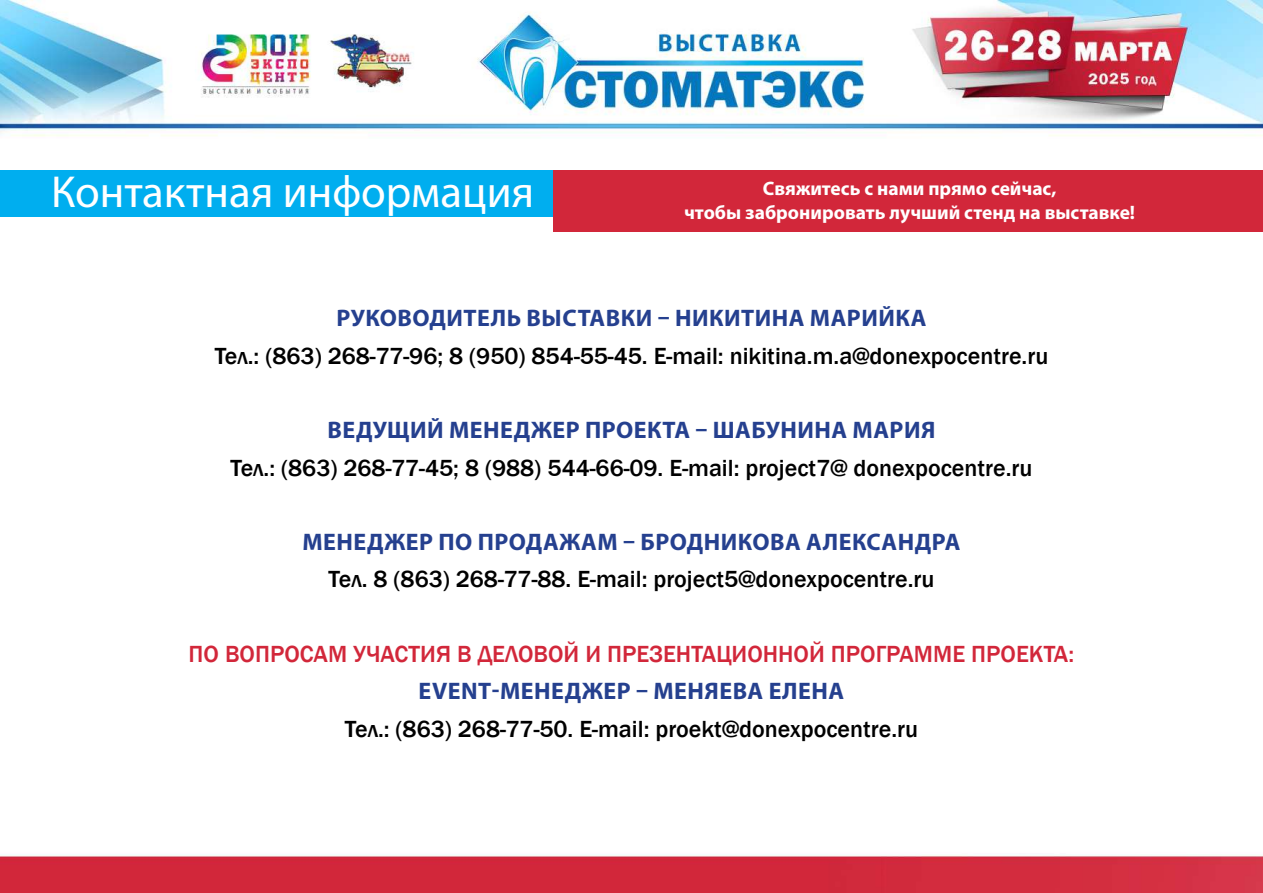
<style>
.page{position:relative;width:1263px;height:893px;background:#fff}
.page>*{position:absolute;margin:0;border:0;box-sizing:border-box;transform-origin:0 0}
.t1{font:45px "Myriad Pro";color:#fff}
.t2{font:500 24px "Franklin Gothic";color:#000}
.t3{font:700 24px "Myriad Pro";letter-spacing:.02em;color:#25408f}
.t4{font:500 24px "Franklin Gothic";color:#d2273a}
.t5{font:700 19.5px/23.4px "Myriad Pro";color:#fff;text-align:center}
</style>
<div class="page">
<img style="left:0;top:0;width:1263px;height:893px">
<div style="left:0;top:170px;width:559px;height:47px;background:#00aeef"></div>
<div style="left:554px;top:170px;width:709px;height:62px;background:#d2273a"></div>
<h1 class="t1" style="left:51px;top:164px;width:485px">Контактная информация</h1>
<p class="t5" style="left:684px;top:176px;width:452px">Свяжитесь с нами прямо сейчас,<br>чтобы забронировать лучший стенд на выставке!</p>
<p class="t3" style="left:337px;top:303px;width:591px">РУКОВОДИТЕЛЬ ВЫСТАВКИ – НИКИТИНА МАРИЙКА</p>
<p class="t2" style="left:215px;top:341px;width:835px">Тел.: (863) 268-77-96; 8 (950) 854-55-45. E-mail: nikitina.m.a@donexpocentre.ru</p>
<p class="t3" style="left:327px;top:414px;width:609px">ВЕДУЩИЙ МЕНЕДЖЕР ПРОЕКТА – ШАБУНИНА МАРИЯ</p>
<p class="t2" style="left:230px;top:453px;width:803px">Тел.: (863) 268-77-45; 8 (988) 544-66-09. E-mail: project7@ donexpocentre.ru</p>
<p class="t3" style="left:302px;top:526px;width:660px">МЕНЕДЖЕР ПО ПРОДАЖАМ – БРОДНИКОВА АЛЕКСАНДРА</p>
<p class="t2" style="left:329px;top:565px;width:607px">Тел. 8 (863) 268-77-88. Е-mail: project5@donexpocentre.ru</p>
<p class="t4" style="left:189px;top:639px;width:887px">ПО ВОПРОСАМ УЧАСТИЯ В ДЕЛОВОЙ И ПРЕЗЕНТАЦИОННОЙ ПРОГРАММЕ ПРОЕКТА:</p>
<p class="t3" style="left:419px;top:676px;width:427px">EVENT-МЕНЕДЖЕР – МЕНЯЕВА ЕЛЕНА</p>
<p class="t2" style="left:345px;top:714px;width:575px">Тел.: (863) 268-77-50. E-mail: proekt@donexpocentre.ru</p>
</div>
